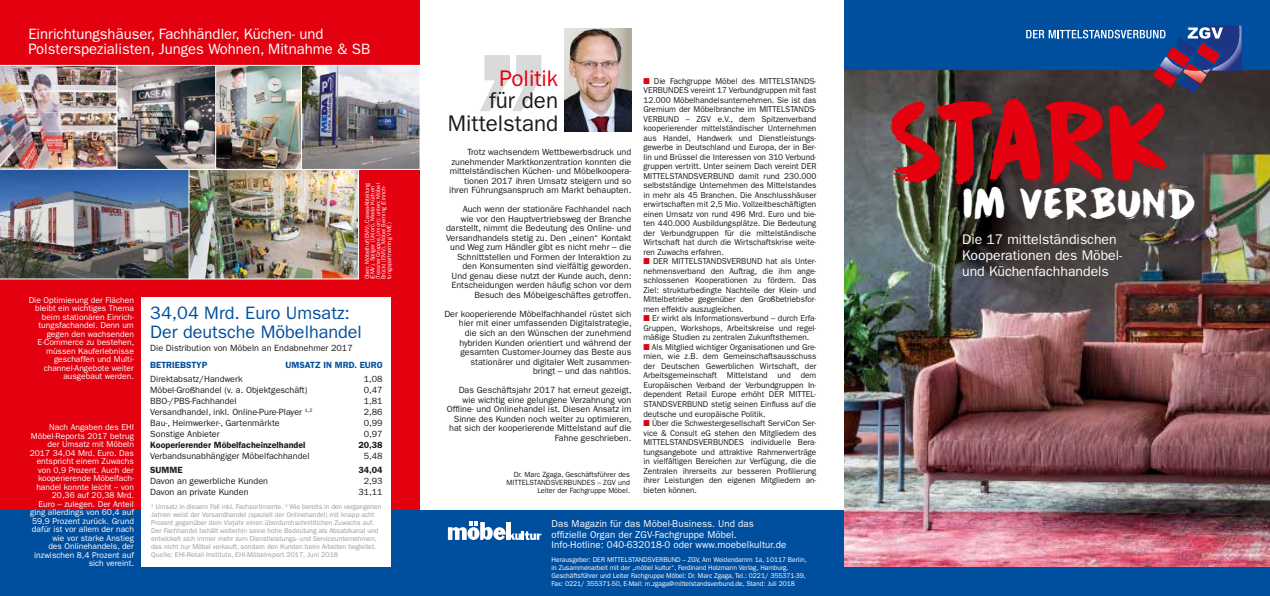
<style>
.page{position:relative;width:1270px;height:596px;background:#fff}
.page>*{position:absolute;margin:0;border:0;box-sizing:border-box;transform-origin:0 0}
.t1{font:98.2px "DK Cinnabar Brush";letter-spacing:-.07em;color:#e3000f}
.t2{font:37.8px "DK Cinnabar Brush";letter-spacing:-.01em;color:#fff}
.t3{font:22.6px/22.6px "Franklin Gothic LT Pro";color:#1a1a18;text-align:right}
.t4{font:22.6px "Franklin Gothic LT Pro";color:#e3000f}
.t5{font:18px/19px "Franklin Gothic LT Pro";color:#004e9e}
.t6{font:15px/15px "Franklin Gothic LT Pro";color:#fff}
.t7{font:14px/16px "Franklin Gothic LT Pro";color:#fff}
.t8{font:10px/10.5px "Franklin Gothic LT Pro";letter-spacing:.01em;color:#fff}
.t9{font:9px/9.5px "Franklin Gothic LT Pro";color:#1a1a18;text-align:right}
.t10{font:9px "Franklin Gothic LT Pro Dm";color:#1a1a18}
.t11{font:9px "Franklin Gothic LT Pro Dm";color:#004e9e}
.t12{font:8.5px/9.5px "Franklin Gothic LT Pro";color:#1a1a18;text-align:justify}
.t13{font:8.5px/8.5px "Franklin Gothic LT Pro";color:#fff;text-align:right}
.t14{font:7.5px/8px "Franklin Gothic LT Pro";color:#1a1a18;text-align:right}
.t15{font:7px/8px "Franklin Gothic LT Pro";letter-spacing:-.01em;color:#9c9d9d}
.t16{font:7px/8px "Franklin Gothic LT Pro";letter-spacing:-.01em;color:#fff}
.t17{font:6px/5.5px "Franklin Gothic LT Pro";color:#fff}
.s1{color:#e3000f}
</style>
<div class="page">
<svg style="left:480px;top:55px;width:61px;height:56px"></svg>
<img style="left:564px;top:28px;width:67px;height:103px">
<div style="left:0;top:0;width:420px;height:595px;background:#e3000f"></div>
<div style="left:0;top:510px;width:845px;height:85px;background:#004e9e"></div>
<svg style="left:448px;top:521px;width:93px;height:18px"></svg>
<div style="left:506px;top:521px;width:5px;height:9px;background:#fff"></div>
<div style="left:142px;top:296px;width:249px;height:270px;background:#fff"></div>
<img style="left:0;top:64px;width:420px;height:216px">
<div style="left:845px;top:523px;width:425px;height:72px;background:#004e9e"></div>
<div style="left:845px;top:0;width:425px;height:71px;background:#004e9e"></div>
<img style="left:845px;top:71px;width:425px;height:495px">
<svg style="left:1026px;top:26px;width:216px;height:68px"></svg>
<h3 class="t6" style="left:28px;top:26px;width:343px">Einrichtungshäuser, Fachhändler, Küchen- und<br>Polsterspezialisten, Junges Wohnen, Mitnahme &amp; SB</h3>
<p class="t13" style="left:29px;top:295px;width:107px">Die Optimierung der Flächen bleibt ein wichtiges Thema beim stationären Einrich&shy;tungsfachandel. Denn um gegen den wachsenden<br>E-Commerce zu bestehen, müssen Kauferlebnisse geschaffen und Multi&shy;channel-Angebote weiter ausgebaut werden.</p>
<p class="t13" style="left:30px;top:423px;width:106px">Nach Angaben des EHI<br>Möbel-Reports 2017 betrug der Umsatz mit Möbeln<br>2017 34,04 Mrd. Euro. Das entspricht einem Zuwachs von 0,9 Prozent. Auch der kooperierende Möbelfach&shy;handel konnte leicht – von<br>20,36 auf 20,38 Mrd.<br>Euro – zulegen. Der Anteil ging allerdings von 60,4 auf<br>59,9 Prozent zurück. Grund dafür ist vor allem der nach wie vor starke Anstieg<br>des Onlinehandels, der inzwischen 8,4 Prozent auf sich vereint.</p>
<p class="t17" style="left:364px;top:279px;width:98px;rotate:-90deg">Oben: Möbelhof (EMV), Casea-Abteilung (EMV), Spilger (Union), Meda Küchen (Tessner Gruppe, Union); unten: Möbel Brückl (EMV), Möbel Berning (Einrich&shy;tungspartnerring VME)</p>
<h3 class="t5" style="left:150px;top:303px;width:213px">34,04 Mrd. Euro Umsatz:<br>Der deutsche Möbelhandel</h3>
<p class="t9" style="left:150px;top:343px;width:204px">Die Distribution von Möbeln an Endabnehmer 2017</p>
<p class="t11" style="left:150px;top:359px;width:59px">BETRIEBSTYP</p>
<p class="t11" style="left:286px;top:359px;width:99px">UMSATZ IN MRD. EURO</p>
<p class="t9" style="left:150px;top:374px;width:94px">Direktabsatz/Handwerk</p>
<p class="t9" style="left:364px;top:374px;width:20px">1,08</p>
<p class="t9" style="left:150px;top:385px;width:159px">Möbel-Großhandel (v. a. Objektgeschäft)</p>
<p class="t9" style="left:364px;top:385px;width:20px">0,47</p>
<p class="t9" style="left:150px;top:396px;width:88px">BBO-/PBS-Fachhandel</p>
<p class="t9" style="left:364px;top:396px;width:20px">1,81</p>
<p class="t9" style="left:150px;top:407px;width:164px">Versandhandel, inkl. Online-Pure-Player <sup>1,2</sup></p>
<p class="t9" style="left:364px;top:407px;width:20px">2,86</p>
<p class="t9" style="left:150px;top:418px;width:131px">Bau-, Heimwerker-, Gartenmärkte</p>
<p class="t9" style="left:364px;top:418px;width:20px">0,99</p>
<p class="t9" style="left:150px;top:429px;width:71px">Sonstige Anbieter</p>
<p class="t9" style="left:364px;top:429px;width:20px">0,97</p>
<p class="t10" style="left:150px;top:439px;width:157px">Kooperierender Möbelfacheinzelhandel</p>
<p class="t10" style="left:358px;top:439px;width:26px">20,38</p>
<p class="t9" style="left:150px;top:451px;width:161px">Verbandsunabhängiger Möbelfachhandel</p>
<p class="t9" style="left:364px;top:451px;width:20px">5,48</p>
<p class="t10" style="left:150px;top:464px;width:34px">SUMME</p>
<p class="t10" style="left:358px;top:464px;width:26px">34,04</p>
<p class="t9" style="left:150px;top:475px;width:119px">Davon an gewerbliche Kunden</p>
<p class="t9" style="left:364px;top:475px;width:20px">2,93</p>
<p class="t9" style="left:150px;top:486px;width:100px">Davon an private Kunden</p>
<p class="t9" style="left:358px;top:486px;width:26px">31,11</p>
<p class="t15" style="left:151px;top:502px;width:232px"><sup>1</sup> Umsatz in diesem Fall inkl. Fachsortimente. <sup>2</sup> Wie bereits in den vergangenen Jahren weist der Versandhandel (speziell der Onlinehandel) mit knapp acht Prozent gegenüber dem Vorjahr einen überdurchschnittlichen Zuwachs auf.<br>Der Fachhandel behält weiterhin seine hohe Bedeutung als Absatzkanal und entwickelt sich immer mehr zum Dienstleistungs- und Serviceunternehmen, das nicht nur Möbel verkauft, sondern den Kunden beim Arbeiten begleitet.<br>Quelle: EHI-Retail Institute, EHI-Möbelreport 2017, Juni 2018</p>
<h3 class="t4" style="left:499px;top:65px;width:60px">Politik</h3>
<h3 class="t3" style="left:448px;top:89px;width:112px">für den<br>Mittelstand</h3>
<p class="t9" style="left:449px;top:147px;width:184px">Trotz wachsendem Wettbewerbsdruck und zunehmender Marktkonzentration konnten die mittelständischen Küchen- und Möbelkoopera&shy;tionen 2017 ihren Umsatz steigern und so ihren Führungsanspruch am Markt behaupten.</p>
<p class="t9" style="left:446px;top:204px;width:187px">Auch wenn der stationäre Fachhandel nach<br>wie vor den Hauptvertriebsweg der Branche darstellt, nimmt die Bedeutung des Online- und Versandhandels stetig zu. Den „einen“ Kontakt und Weg zum Händler gibt es nicht mehr – die Schnittstellen und Formen der Interaktion zu den Konsumenten sind vielfältig geworden.<br>Und genau diese nutzt der Kunde auch, denn:<br>Entscheidungen werden häufig schon vor dem Besuch des Möbelgeschäftes getroffen.</p>
<p class="t9" style="left:444px;top:309px;width:189px">Der kooperierende Möbelfachhandel rüstet sich hier mit einer umfassenden Digitalstrategie,<br>die sich an den Wünschen der zunehmend hybriden Kunden orientiert und während der gesamten Customer-Journey das Beste aus stationärer und digitaler Welt zusammen-<br>bringt – und das nahtlos.</p>
<p class="t9" style="left:447px;top:385px;width:186px">Das Geschäftsjahr 2017 hat erneut gezeigt, wie wichtig eine gelungene Verzahnung von Offline- und Onlinehandel ist. Diesen Ansatz im Sinne des Kunden noch weiter zu optimieren, hat sich der kooperierende Mittelstand auf die Fahne geschrieben.</p>
<p class="t12" style="left:643px;top:76px;width:174px"><span class="s1">■</span> Die Fachgruppe Möbel des MITTELSTANDS-VERBUNDES vereint 17 Verbundgruppen mit fast 12.000 Möbelhandelsunternehmen. Sie ist das Gremium der Möbelbranche im MITTELSTANDS-VERBUND – ZGV e.V., dem Spitzenverband kooperierender mittelständischer Unternehmen aus Handel, Handwerk und Dienstleistungs&shy;gewerbe in Deutschland und Europa, der in Ber&shy;lin und Brüssel die Interessen von 310 Verbund&shy;gruppen vertritt. Unter seinem Dach vereint DER MITTELSTANDSVERBUND damit rund 230.000 selbstständige Unternehmen des Mittelstandes in mehr als 45 Branchen. Die Anschlusshäuser erwirtschaften mit 2,5 Mio. Vollzeitbeschäftigten einen Umsatz von rund 496 Mrd. Euro und bie&shy;ten 440.000 Ausbildungsplätze. Die Bedeutung der Verbundgruppen für die mittelständische Wirtschaft hat durch die Wirtschaftskrise weite&shy;ren Zuwachs erfahren.</p>
<p class="t12" style="left:643px;top:256px;width:174px"><span class="s1">■</span> DER MITTELSTANDSVERBUND hat als Unter&shy;nehmensverband den Auftrag, die ihm ange&shy;schlossenen Kooperationen zu fördern. Das Ziel: strukturbedingte Nachteile der Klein- und Mittelbetriebe gegenüber den Großbetriebsfor&shy;men effektiv auszugleichen.</p>
<p class="t12" style="left:643px;top:313px;width:174px"><span class="s1">■</span> Er wirkt als Informationsverbund – durch Erfa-Gruppen, Workshops, Arbeitskreise und regel&shy;mäßige Studien zu zentralen Zukunftsthemen.</p>
<p class="t12" style="left:643px;top:342px;width:174px"><span class="s1">■</span> Als Mitglied wichtiger Organisationen und Gre&shy;mien, wie z.B. dem Gemeinschaftsausschuss der Deutschen Gewerblichen Wirtschaft, der Arbeitsgemeinschaft Mittelstand und dem Europäischen Verband der Verbundgruppen In&shy;dependent Retail Europe erhöht DER MITTEL-STANDSVERBUND stetig seinen Einfluss auf die deutsche und europäische Politik.</p>
<p class="t12" style="left:643px;top:418px;width:174px"><span class="s1">■</span> Über die Schwestergesellschaft ServiCon Ser&shy;vice &amp; Consult eG stehen den Mitgliedern des MITTELSTANDSVERBUNDES individuelle Bera&shy;tungsangebote und attraktive Rahmenverträge in vielfältigen Bereichen zur Verfügung, die die Zentralen ihrerseits zur besseren Profilierung ihrer Leistungen den eigenen Mitgliedern an&shy;bieten können.</p>
<p class="t8" style="left:552px;top:518px;width:236px">Das Magazin für das Möbel-Business. Und das offizielle Organ der ZGV-Fachgruppe Möbel.<br>Info-Hotline: 040-632018-0 oder www.moebelkultur.de</p>
<p class="t16" style="left:552px;top:555px;width:257px">Herausgeber: DER MITTELSTANDSVERBUND – ZGV, Am Weidendamm 1a, 10117 Berlin, in Zusammenarbeit mit der „möbel kultur“, Ferdinand Holzmann Verlag, Hamburg.<br>Geschäftsführer und Leiter Fachgruppe Möbel: Dr. Marc Zgaga, Tel.: 0221/ 355371-39, Fax: 0221/ 355371-50, E-Mail: m.zgaga@mittelstandsverbund.de, Stand: Juli 2018</p>
<p class="t14" style="left:507px;top:470px;width:125px">Dr. Marc Zgaga, Geschäftsführer des<br>MITTELSTANDSVERBUNDES – ZGV und<br>Leiter der Fachgruppe Möbel.</p>
<h1 class="t1" style="left:887px;top:73px;width:283px">STARK</h1>
<h2 class="t2" style="left:962px;top:176px;width:235px">IM VERBUND</h2>
<h3 class="t7" style="left:962px;top:231px;width:162px">Die 17 mittelständischen<br>Kooperationen des Möbel&shy;und Küchenfachhandels</h3>
</div>
